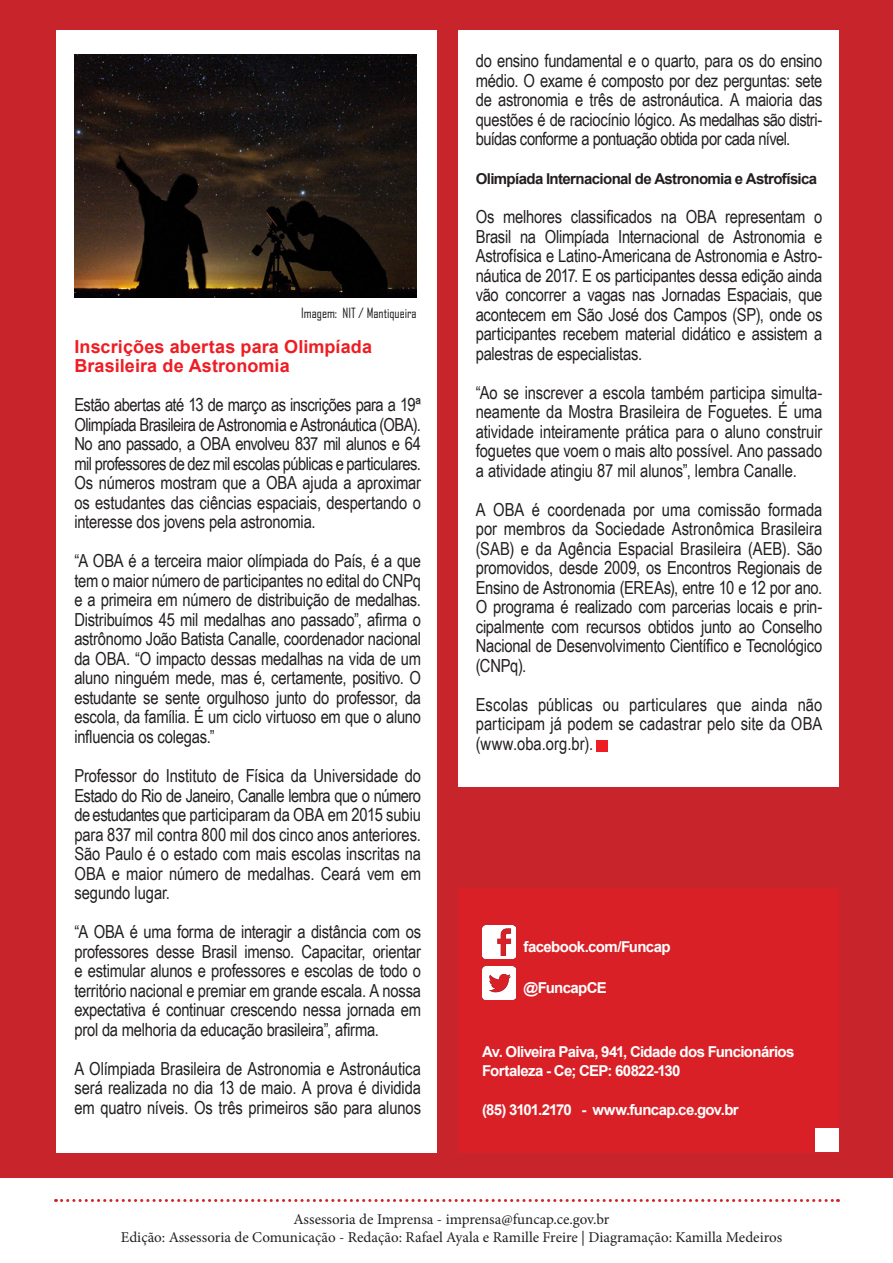
<style>
.page{position:relative;width:893px;height:1263px;background:#fff}
.page>*{position:absolute;margin:0;border:0;box-sizing:border-box;transform-origin:0 0}
.t1{font:18px/19.5px "Arial Narrow";letter-spacing:-.01em;color:#231f20;text-align:justify}
.t2{font:700 18px "Arial";letter-spacing:.005em;color:#ee1d23}
.t3{font:15px/18px "Minion Pro";color:#231f20;text-align:center}
.t4{font:700 15px "Arial";letter-spacing:-.04em;color:#fff}
.t5{font:700 15px "Arial";letter-spacing:-.04em;color:#231f20}
.t6{font:13.5px "Agency FB";color:#231f20}
</style>
<div class="page">
<svg style="left:56px;top:1199px;width:782px;height:3px"></svg>
<div style="left:0;top:0;width:893px;height:1178px;background:#c8242b"></div>
<div style="left:56px;top:30px;width:380px;height:1122px;background:#fff"></div>
<div style="left:459px;top:30px;width:380px;height:757px;background:#fff"></div>
<div style="left:459px;top:888px;width:380px;height:264px;background:#da2027"></div>
<img style="left:482px;top:925px;width:33px;height:33px">
<img style="left:482px;top:967px;width:33px;height:33px">
<div style="left:815px;top:1128px;width:24px;height:24px;background:#fff"></div>
<div style="left:597px;top:740px;width:11px;height:11px;background:#ee1d23"></div>
<img style="left:75px;top:54px;width:342px;height:243px">
<p class="t6" style="left:301px;top:305px;width:117px">Imagem: NIT / Mantiqueira</p>
<p class="t2" style="left:74px;top:335px;width:299px">Inscrições abertas para Olimpíada</p>
<p class="t2" style="left:74px;top:354px;width:217px">Brasileira de Astronomia</p>
<p class="t1" style="left:74px;top:395px;width:348px">Estão abertas até 13 de março as inscrições para a 19ª Olimpíada Brasileira de Astronomia e Astronáutica (OBA).<br>No ano passado, a OBA envolveu 837 mil alunos e 64 mil professores de dez mil escolas públicas e particulares.<br>Os números mostram que a OBA ajuda a aproximar os estudantes das ciências espaciais, despertando o interesse dos jovens pela astronomia.</p>
<p class="t1" style="left:74px;top:551px;width:348px">“A OBA é a terceira maior olímpiada do País, é a que tem o maior número de participantes no edital do CNPq e a primeira em número de distribuição de medalhas.<br>Distribuímos 45 mil medalhas ano passado”, afirma o astrônomo João Batista Canalle, coordenador nacional da OBA. “O impacto dessas medalhas na vida de um aluno ninguém mede, mas é, certamente, positivo. O estudante se sente orgulhoso junto do professor, da escola, da família. É um ciclo virtuoso em que o aluno influencia os colegas.”</p>
<p class="t1" style="left:74px;top:765px;width:348px">Professor do Instituto de Física da Universidade do Estado do Rio de Janeiro, Canalle lembra que o número de estudantes que participaram da OBA em 2015 subiu para 837 mil contra 800 mil dos cinco anos anteriores.<br>São Paulo é o estado com mais escolas inscritas na OBA e maior número de medalhas. Ceará vem em segundo lugar.</p>
<p class="t1" style="left:74px;top:921px;width:348px">“A OBA é uma forma de interagir a distância com os professores desse Brasil imenso. Capacitar, orientar e estimular alunos e professores e escolas de todo o território nacional e premiar em grande escala. A nossa expectativa é continuar crescendo nessa jornada em prol da melhoria da educação brasileira”, afirma.</p>
<p class="t1" style="left:74px;top:1058px;width:348px">A Olímpiada Brasileira de Astronomia e Astronáutica será realizada no dia 13 de maio. A prova é dividida em quatro níveis. Os três primeiros são para alunos</p>
<p class="t1" style="left:476px;top:50px;width:348px">do ensino fundamental e o quarto, para os do ensino médio. O exame é composto por dez perguntas: sete de astronomia e três de astronáutica. A maioria das questões é de raciocínio lógico. As medalhas são distri&shy;buídas conforme a pontuação obtida por cada nível.</p>
<p class="t5" style="left:476px;top:169px;width:343px">Olimpíada Internacional de Astronomia e Astrofísica</p>
<p class="t1" style="left:476px;top:206px;width:348px">Os melhores classificados na OBA representam o Brasil na Olimpíada Internacional de Astronomia e Astrofísica e Latino-Americana de Astronomia e Astro&shy;náutica de 2017. E os participantes dessa edição ainda vão concorrer a vagas nas Jornadas Espaciais, que acontecem em São José dos Campos (SP), onde os participantes recebem material didático e assistem a palestras de especialistas.</p>
<p class="t1" style="left:476px;top:382px;width:348px">“Ao se inscrever a escola também participa simulta&shy;neamente da Mostra Brasileira de Foguetes. É uma atividade inteiramente prática para o aluno construir foguetes que voem o mais alto possível. Ano passado a atividade atingiu 87 mil alunos”, lembra Canalle.</p>
<p class="t1" style="left:476px;top:499px;width:348px">A OBA é coordenada por uma comissão formada por membros da Sociedade Astronômica Brasileira (SAB) e da Agência Espacial Brasileira (AEB). São promovidos, desde 2009, os Encontros Regionais de Ensino de Astronomia (EREAs), entre 10 e 12 por ano.<br>O programa é realizado com parcerias locais e prin&shy;cipalmente com recursos obtidos junto ao Conselho Nacional de Desenvolvimento Científico e Tecnológico (CNPq).</p>
<p class="t1" style="left:476px;top:694px;width:348px">Escolas públicas ou particulares que ainda não participam já podem se cadastrar pelo site da OBA (www.oba.org.br).</p>
<p class="t4" style="left:524px;top:937px;width:149px">facebook.com/Funcap</p>
<p class="t4" style="left:524px;top:978px;width:85px">@FuncapCE</p>
<p class="t4" style="left:482px;top:1041px;width:314px">Av. Oliveira Paiva, 941, Cidade dos Funcionários</p>
<p class="t4" style="left:482px;top:1061px;width:200px">Fortaleza - Ce; CEP: 60822-130</p>
<p class="t4" style="left:482px;top:1100px;width:258px">(85) 3101.2170 - www.funcap.ce.gov.br</p>
<p class="t3" style="left:121px;top:1210px;width:663px">Assessoria de Imprensa - imprensa@funcap.ce.gov.br<br>Edição: Assessoria de Comunicação - Redação: Rafael Ayala e Ramille Freire | Diagramação: Kamilla Medeiros</p>
</div>
